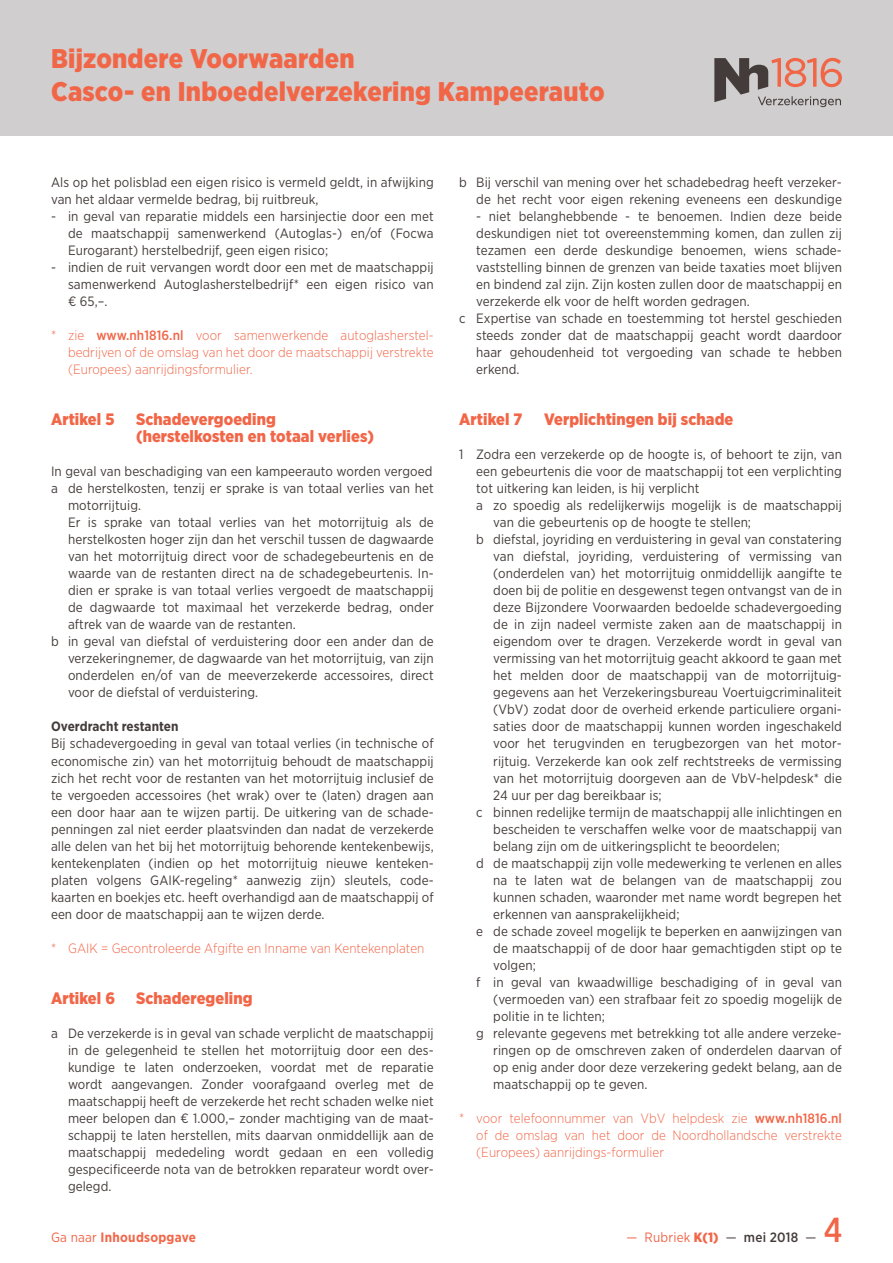
<style>
.page{position:relative;width:893px;height:1263px;background:#fff}
.page>*{position:absolute;margin:0;border:0;box-sizing:border-box;transform-origin:0 0}
.t1{font:500 34.5px "Gotham Narrow";color:#f26648}
.t2{font:900 27px/33px "Gotham Narrow";letter-spacing:.01em;color:#f26648}
.t3{font:900 16.5px/17px "Gotham Narrow";letter-spacing:.005em;color:#f26648}
.t4{font:13.5px/17px "Gotham Narrow";letter-spacing:.005em;color:#443c3a;text-align:justify}
.t5{font:300 13.5px/17px "Gotham Narrow";letter-spacing:.005em;color:#f26648;text-align:justify}
.t6{font:13.5px "Gotham Narrow";letter-spacing:.015em;color:#f26648}
.t7{font:700 13.5px "Gotham Narrow";letter-spacing:.005em;color:#443c3a}
.t8{font:700 13.5px "Gotham Narrow";letter-spacing:.02em;color:#f26648}
.s1{font-weight:500}
.s2{font-weight:400}
.s3{font-weight:900}
.s4{color:#443c3a}
.s5{font-weight:500;color:#443c3a}
</style>
<div class="page">
<div style="left:0;top:0;width:893px;height:136px;background:#d0cece"></div>
<svg style="left:714px;top:58px;width:128px;height:49px"></svg>
<h2 class="t2" style="left:51px;top:41px;width:555px">Bijzondere Voorwaarden<br>Casco- en Inboedelverzekering Kampeerauto</h2>
<p class="t4" style="left:51px;top:174px;width:384px">Als op het polisblad een eigen risico is vermeld geldt, in afwijking van het aldaar vermelde bedrag, bij ruitbreuk,</p>
<p class="t4" style="left:68px;top:208px;width:367px;text-indent:-17px">- in geval van reparatie middels een harsinjectie door een met de maatschappij samenwerkend (Autoglas-) en/of (Focwa Eurogarant) herstelbedrijf, geen eigen risico;</p>
<p class="t4" style="left:68px;top:259px;width:367px;text-indent:-17px">- indien de ruit vervangen wordt door een met de maatschappij samenwerkend Autoglasherstelbedrijf* een eigen risico van € 65,–.</p>
<p class="t5" style="left:68px;top:327px;width:367px;text-indent:-17px">* zie <span class="s1">www.nh1816.nl</span> voor samenwerkende autoglasherstel&shy;bedrijven of de omslag van het door de maatschappij verstrekte (Europees) aanrijdingsformulier.</p>
<p class="t3" style="left:51px;top:411px;width:65px">Artikel 5</p>
<p class="t3" style="left:136px;top:411px;width:239px">Schadevergoeding (herstelkosten en totaal verlies)</p>
<p class="t4" style="left:51px;top:463px;width:383px">In geval van beschadiging van een kampeerauto worden vergoed</p>
<p class="t4" style="left:51px;top:480px;width:384px">a de herstelkosten, tenzij er sprake is van totaal verlies van het</p>
<p class="t4" style="left:68px;top:497px;width:75px">motorrijtuig.</p>
<p class="t4" style="left:68px;top:514px;width:367px">Er is sprake van totaal verlies van het motorrijtuig als de</p>
<p class="t4" style="left:68px;top:531px;width:367px">herstelkosten hoger zijn dan het verschil tussen de dagwaarde</p>
<p class="t4" style="left:68px;top:548px;width:367px">van het motorrijtuig direct voor de schadegebeurtenis en de</p>
<p class="t4" style="left:68px;top:565px;width:367px">waarde van de restanten direct na de schadegebeurtenis. In-</p>
<p class="t4" style="left:68px;top:582px;width:367px">dien er sprake is van totaal verlies vergoedt de maatschappij</p>
<p class="t4" style="left:68px;top:599px;width:367px">de dagwaarde tot maximaal het verzekerde bedrag, onder</p>
<p class="t4" style="left:68px;top:616px;width:229px">aftrek van de waarde van de restanten.</p>
<p class="t4" style="left:51px;top:633px;width:384px">b in geval van diefstal of verduistering door een ander dan de</p>
<p class="t4" style="left:68px;top:650px;width:367px">verzekeringnemer, de dagwaarde van het motorrijtuig, van zijn</p>
<p class="t4" style="left:68px;top:667px;width:367px">onderdelen en/of van de meeverzekerde accessoires, direct</p>
<p class="t4" style="left:68px;top:684px;width:192px">voor de diefstal of verduistering.</p>
<p class="t7" style="left:51px;top:718px;width:129px">Overdracht restanten</p>
<p class="t4" style="left:51px;top:735px;width:384px">Bij schadevergoeding in geval van totaal verlies (in technische of economische zin) van het motorrijtuig behoudt de maatschappij zich het recht voor de restanten van het motorrijtuig inclusief de te vergoeden accessoires (het wrak) over te (laten) dragen aan een door haar aan te wijzen partij. De uitkering van de schade&shy;penningen zal niet eerder plaatsvinden dan nadat de verzekerde alle delen van het bij het motorrijtuig behorende kentekenbewijs, kentekenplaten (indien op het motorrijtuig nieuwe kenteken&shy;platen volgens GAIK-regeling* aanwezig zijn) sleutels, code&shy;kaarten en boekjes etc. heeft overhandigd aan de maatschappij of een door de maatschappij aan te wijzen derde.</p>
<p class="t5" style="left:51px;top:939px;width:375px">* GAIK = Gecontroleerde Afgifte en Inname van Kentekenplaten</p>
<p class="t3" style="left:51px;top:989px;width:66px">Artikel 6</p>
<p class="t3" style="left:136px;top:989px;width:118px">Schaderegeling</p>
<p class="t4" style="left:68px;top:1024px;width:367px;text-indent:-17px">a De verzekerde is in geval van schade verplicht de maatschappij in de gelegenheid te stellen het motorrijtuig door een des&shy;kundige te laten onderzoeken, voordat met de reparatie wordt aangevangen. Zonder voorafgaand overleg met de maatschappij heeft de verzekerde het recht schaden welke niet meer belopen dan € 1.000,– zonder machtiging van de maat&shy;schappij te laten herstellen, mits daarvan onmiddellijk aan de maatschappij mededeling wordt gedaan en een volledig gespecificeerde nota van de betrokken reparateur wordt over&shy;gelegd.</p>
<p class="t8" style="left:51px;top:1228px;width:147px"><span class="s2">Ga naar</span> Inhoudsopgave</p>
<p class="t4" style="left:459px;top:174px;width:384px;text-align:right">b Bij verschil van mening over het schadebedrag heeft verzeker&shy;de het recht voor eigen rekening eveneens een deskundige</p>
<p class="t4" style="left:476px;top:208px;width:367px">- niet belanghebbende - te benoemen. Indien deze beide</p>
<p class="t4" style="left:476px;top:225px;width:367px">deskundigen niet tot overeenstemming komen, dan zullen zij</p>
<p class="t4" style="left:476px;top:242px;width:367px">tezamen een derde deskundige benoemen, wiens schade-</p>
<p class="t4" style="left:476px;top:259px;width:367px">vaststelling binnen de grenzen van beide taxaties moet blijven</p>
<p class="t4" style="left:476px;top:276px;width:367px">en bindend zal zijn. Zijn kosten zullen door de maatschappij en</p>
<p class="t4" style="left:476px;top:293px;width:275px">verzekerde elk voor de helft worden gedragen.</p>
<p class="t4" style="left:459px;top:310px;width:384px">c Expertise van schade en toestemming tot herstel geschieden</p>
<p class="t4" style="left:476px;top:327px;width:367px">steeds zonder dat de maatschappij geacht wordt daardoor</p>
<p class="t4" style="left:476px;top:344px;width:367px">haar gehoudenheid tot vergoeding van schade te hebben</p>
<p class="t4" style="left:476px;top:361px;width:45px">erkend.</p>
<p class="t3" style="left:459px;top:411px;width:65px">Artikel 7</p>
<p class="t3" style="left:544px;top:411px;width:191px">Verplichtingen bij schade</p>
<p class="t4" style="left:459px;top:446px;width:384px">1 Zodra een verzekerde op de hoogte is, of behoort te zijn, van</p>
<p class="t4" style="left:476px;top:463px;width:367px">een gebeurtenis die voor de maatschappij tot een verplichting</p>
<p class="t4" style="left:476px;top:480px;width:225px">tot uitkering kan leiden, is hij verplicht</p>
<p class="t4" style="left:476px;top:497px;width:367px">a zo spoedig als redelijkerwijs mogelijk is de maatschappij</p>
<p class="t4" style="left:493px;top:514px;width:259px">van die gebeurtenis op de hoogte te stellen;</p>
<p class="t4" style="left:476px;top:531px;width:367px">b diefstal, joyriding en verduistering in geval van constatering</p>
<p class="t4" style="left:493px;top:548px;width:350px">van diefstal, joyriding, verduistering of vermissing van</p>
<p class="t4" style="left:493px;top:565px;width:350px">(onderdelen van) het motorrijtuig onmiddellijk aangifte te</p>
<p class="t4" style="left:493px;top:582px;width:350px">doen bij de politie en desgewenst tegen ontvangst van de in</p>
<p class="t4" style="left:493px;top:599px;width:350px">deze Bijzondere Voorwaarden bedoelde schadevergoeding</p>
<p class="t4" style="left:493px;top:616px;width:350px">de in zijn nadeel vermiste zaken aan de maatschappij in</p>
<p class="t4" style="left:493px;top:633px;width:350px">eigendom over te dragen. Verzekerde wordt in geval van</p>
<p class="t4" style="left:493px;top:650px;width:350px">vermissing van het motorrijtuig geacht akkoord te gaan met</p>
<p class="t4" style="left:493px;top:667px;width:350px">het melden door de maatschappij van de motorrijtuig-</p>
<p class="t4" style="left:493px;top:684px;width:350px">gegevens aan het Verzekeringsbureau Voertuigcriminaliteit</p>
<p class="t4" style="left:493px;top:701px;width:350px">(VbV) zodat door de overheid erkende particuliere organi-</p>
<p class="t4" style="left:493px;top:718px;width:350px">saties door de maatschappij kunnen worden ingeschakeld</p>
<p class="t4" style="left:493px;top:735px;width:350px">voor het terugvinden en terugbezorgen van het motor-</p>
<p class="t4" style="left:493px;top:752px;width:350px">rijtuig. Verzekerde kan ook zelf rechtstreeks de vermissing</p>
<p class="t4" style="left:493px;top:769px;width:350px">van het motorrijtuig doorgeven aan de VbV-helpdesk* die</p>
<p class="t4" style="left:493px;top:786px;width:170px">24 uur per dag bereikbaar is;</p>
<p class="t4" style="left:476px;top:803px;width:367px">c binnen redelijke termijn de maatschappij alle inlichtingen en</p>
<p class="t4" style="left:493px;top:820px;width:350px">bescheiden te verschaffen welke voor de maatschappij van</p>
<p class="t4" style="left:493px;top:837px;width:288px">belang zijn om de uitkeringsplicht te beoordelen;</p>
<p class="t4" style="left:476px;top:854px;width:367px">d de maatschappij zijn volle medewerking te verlenen en alles</p>
<p class="t4" style="left:493px;top:871px;width:350px">na te laten wat de belangen van de maatschappij zou</p>
<p class="t4" style="left:493px;top:888px;width:350px">kunnen schaden, waaronder met name wordt begrepen het</p>
<p class="t4" style="left:493px;top:905px;width:188px">erkennen van aansprakelijkheid;</p>
<p class="t4" style="left:476px;top:922px;width:367px">e de schade zoveel mogelijk te beperken en aanwijzingen van</p>
<p class="t4" style="left:493px;top:939px;width:350px">de maatschappij of de door haar gemachtigden stipt op te</p>
<p class="t4" style="left:493px;top:956px;width:44px">volgen;</p>
<p class="t4" style="left:476px;top:973px;width:367px">f in geval van kwaadwillige beschadiging of in geval van</p>
<p class="t4" style="left:493px;top:990px;width:350px">(vermoeden van) een strafbaar feit zo spoedig mogelijk de</p>
<p class="t4" style="left:493px;top:1007px;width:113px">politie in te lichten;</p>
<p class="t4" style="left:476px;top:1024px;width:367px">g relevante gegevens met betrekking tot alle andere verzeke-</p>
<p class="t4" style="left:493px;top:1041px;width:350px">ringen op de omschreven zaken of onderdelen daarvan of</p>
<p class="t4" style="left:493px;top:1058px;width:350px">op enig ander door deze verzekering gedekt belang, aan de</p>
<p class="t4" style="left:493px;top:1075px;width:156px">maatschappij op te geven.</p>
<p class="t5" style="left:476px;top:1109px;width:367px;text-indent:-17px">* voor telefoonnummer van VbV helpdesk zie <span class="s1">www.nh1816.nl </span>of de omslag van het door de Noordhollandsche verstrekte (Europees) aanrijdings-formulier</p>
<p class="t6" style="left:626px;top:1228px;width:192px">— Rubriek <span class="s3">K(1)</span> <span class="s4">—</span> <span class="s5">mei 2018</span> <span class="s4">—</span></p>
<h1 class="t1" style="left:824px;top:1208px;width:20px">4</h1>
</div>
